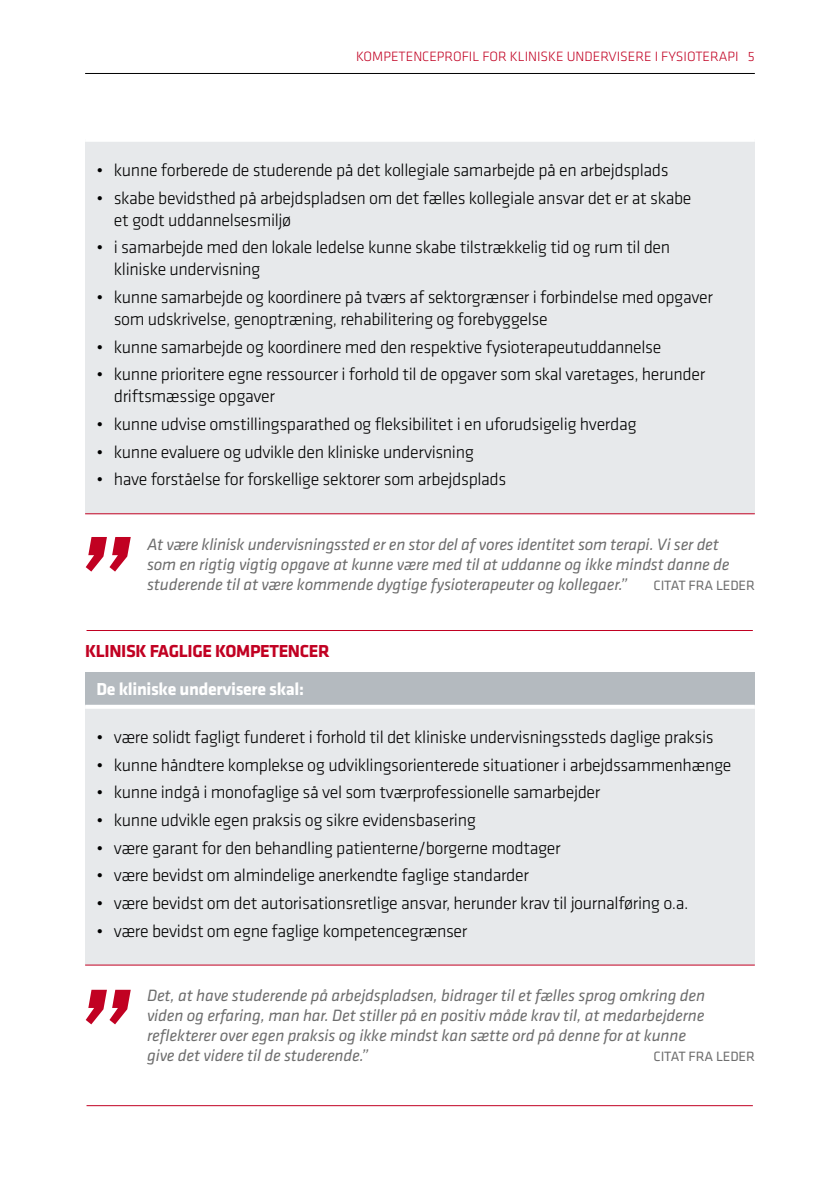
<style>
.page{position:relative;width:840px;height:1191px;background:#fff}
.page>*{position:absolute;margin:0;border:0;box-sizing:border-box;transform-origin:0 0}
.t1{font:italic 700 109.6px "Klavika";color:#c10122}
.t2{font:300 18px/22px "Klavika";letter-spacing:-.02em;color:#000}
.t3{font:700 18px "Klavika";letter-spacing:-.02em;color:#fff}
.t4{font:700 18px "Klavika";letter-spacing:-.02em;color:#c10122}
.t5{font:italic 17px/20px "Klavika";letter-spacing:-.01em;color:#6e6e6e}
.t6{font:300 14px "Klavika";color:#c10122}
.t7{font:14px "Klavika";letter-spacing:-.01em;color:#6e6e6e}
</style>
<div class="page">
<hr style="left:85px;top:73px;width:669px;height:1px;background:#000">
<div style="left:85px;top:140px;width:669px;height:374px;background:#e7e9eb"></div>
<hr style="left:85px;top:138px;width:669px;height:4px;background:#fff">
<hr style="left:85px;top:513px;width:669px;height:1px;background:#c10122">
<div style="left:85px;top:672px;width:669px;height:35px;background:#b4babf"></div>
<div style="left:85px;top:707px;width:669px;height:258px;background:#e7e9eb"></div>
<hr style="left:85px;top:705px;width:669px;height:4px;background:#fff">
<hr style="left:85px;top:964px;width:669px;height:1px;background:#c10122">
<hr style="left:86px;top:630px;width:666px;height:1px;background:#c10122">
<hr style="left:86px;top:1105px;width:666px;height:1px;background:#c10122">
<p class="t6" style="left:356px;top:49px;width:400px">KOMPETENCEPROFIL FOR KLINISKE UNDERVISERE I FYSIOTERAPI 5</p>
<p class="t2" style="left:96px;top:159px;width:573px">• kunne forberede de studerende på det kollegiale samarbejde på en arbejdsplads</p>
<p class="t2" style="left:114px;top:187px;width:579px;text-indent:-17px">• skabe bevidsthed på arbejdspladsen om det fælles kollegiale ansvar det er at skabe et godt uddannelsesmiljø</p>
<p class="t2" style="left:114px;top:237px;width:557px;text-indent:-17px">• i samarbejde med den lokale ledelse kunne skabe tilstrækkelig tid og rum til den kliniske undervisning</p>
<p class="t2" style="left:114px;top:286px;width:600px;text-indent:-17px">• kunne samarbejde og koordinere på tværs af sektorgrænser i forbindelse med opgaver som udskrivelse, genoptræning, rehabilitering og forebyggelse</p>
<p class="t2" style="left:96px;top:336px;width:566px">• kunne samarbejde og koordinere med den respektive fysioterapeutuddannelse</p>
<p class="t2" style="left:114px;top:364px;width:592px;text-indent:-17px">• kunne prioritere egne ressourcer i forhold til de opgaver som skal varetages, herunder driftsmæssige opgaver</p>
<p class="t2" style="left:96px;top:413px;width:541px">• kunne udvise omstillingsparathed og fleksibilitet i en uforudsigelig hverdag</p>
<p class="t2" style="left:96px;top:441px;width:379px">• kunne evaluere og udvikle den kliniske undervisning</p>
<p class="t2" style="left:96px;top:469px;width:411px">• have forståelse for forskellige sektorer som arbejdsplads</p>
<h1 class="t1" style="left:76px;top:516px;width:55px">”</h1>
<p class="t5" style="left:147px;top:534px;width:583px">At være klinisk undervisningssted er en stor del af vores identitet som terapi. Vi ser det som en rigtig vigtig opgave at kunne være med til at uddanne og ikke mindst danne de studerende til at være kommende dygtige fysioterapeuter og kollegaer.”</p>
<p class="t7" style="left:653px;top:577px;width:103px">CITAT FRA LEDER</p>
<p class="t4" style="left:85px;top:641px;width:246px">KLINISK FAGLIGE KOMPETENCER</p>
<p class="t3" style="left:96px;top:679px;width:209px">De kliniske undervisere skal:</p>
<p class="t2" style="left:96px;top:726px;width:618px">• være solidt fagligt funderet i forhold til det kliniske undervisningssteds daglige praksis</p>
<p class="t2" style="left:96px;top:754px;width:636px">• kunne håndtere komplekse og udviklingsorienterede situationer i arbejdssammenhænge</p>
<p class="t2" style="left:96px;top:781px;width:505px">• kunne indgå i monofaglige så vel som tværprofessionelle samarbejder</p>
<p class="t2" style="left:96px;top:809px;width:381px">• kunne udvikle egen praksis og sikre evidensbasering</p>
<p class="t2" style="left:96px;top:837px;width:465px">• være garant for den behandling patienterne/borgerne modtager</p>
<p class="t2" style="left:96px;top:864px;width:434px">• være bevidst om almindelige anerkendte faglige standarder</p>
<p class="t2" style="left:96px;top:892px;width:593px">• være bevidst om det autorisationsretlige ansvar, herunder krav til journalføring o.a.</p>
<p class="t2" style="left:96px;top:920px;width:372px">• være bevidst om egne faglige kompetencegrænser</p>
<h1 class="t1" style="left:76px;top:969px;width:55px">”</h1>
<p class="t5" style="left:147px;top:986px;width:559px">Det, at have studerende på arbejdspladsen, bidrager til et fælles sprog omkring den viden og erfaring, man har. Det stiller på en positiv måde krav til, at medarbejderne reflekterer over egen praksis og ikke mindst kan sætte ord på denne for at kunne give det videre til de studerende.”</p>
<p class="t7" style="left:653px;top:1049px;width:103px">CITAT FRA LEDER</p>
</div>
